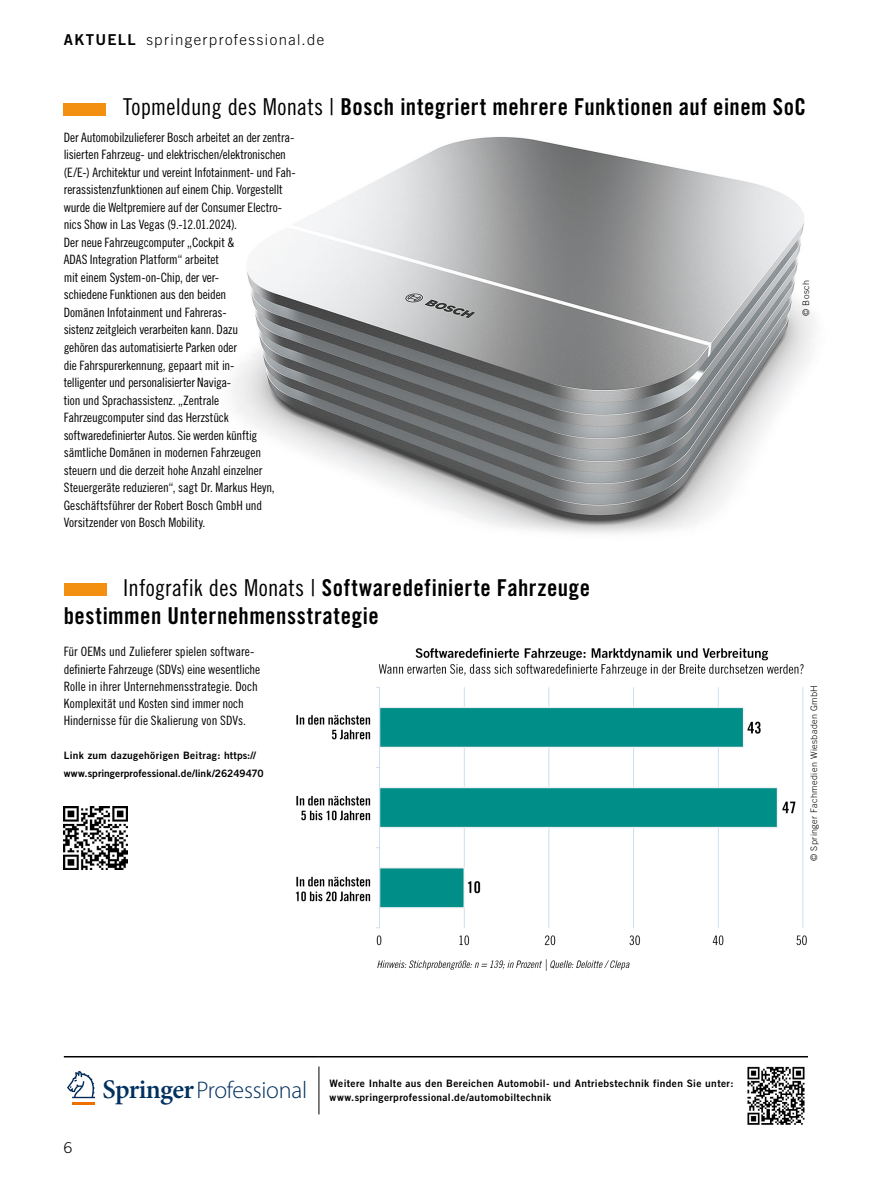
<style>
.page{position:relative;width:893px;height:1187px;background:#fff}
.page>*{position:absolute;margin:0;border:0;box-sizing:border-box;transform-origin:0 0}
.Box_Heading_SP-3sp{font:300 24px "Myriad Pro";letter-spacing:-.01em;color:#00305e}
.Box_Heading_News{font:23.25px/28.5px "Trade Gothic LT Std Bd Cn 20";letter-spacing:.02em;color:#000}
.t1{font:300 15px "Trade Gothic LT Std";letter-spacing:.09em;color:#000}
.Para_News{font:12.9px/17.5px "Trade Gothic LT Std Cn 18";letter-spacing:-.01em;color:#000}
.NoXML_Link_Title{font:10.2px "Trade Gothic LT Std Bd 2";letter-spacing:.035em;color:#000}
.Para_News-2{font:10.2px/17.1px "Trade Gothic LT Std Bd 2";letter-spacing:.01em;color:#000}
.Para_News-3{font:300 9px "Trade Gothic LT Std";letter-spacing:.04em;color:#000}
.Image_Source_x{font:300 9px "Trade Gothic LT Std";letter-spacing:.045em;color:#000}
.s1{font-family:"Trade Gothic LT Std Bd 2";font-weight:400}
.s2{font-family:"Trade Gothic LT Std Cn 18"}
.s3{font-family:"Minion Pro";font-weight:600;font-size:27px}
</style>
<div class="page">
<img style="left:232px;top:137px;width:584px;height:397px">
<div style="left:64px;top:103px;width:42px;height:12px;background:#f39011"></div>
<img style="left:295px;top:648px;width:512px;height:323px">
<div style="left:64px;top:583px;width:42px;height:12px;background:#f39011"></div>
<img style="left:64px;top:806px;width:64px;height:63px">
<hr style="left:64px;top:1055px;width:255px;height:2px;background:#000">
<hr style="left:319px;top:1055px;width:489px;height:2px;background:#000">
<hr style="left:319px;top:1066px;width:1px;height:48px;background:#000">
<hr style="left:72px;top:1102px;width:23px;height:3px;background:#ee7100">
<svg style="left:67px;top:1071px;width:28px;height:27px"></svg>
<img style="left:747px;top:1066px;width:58px;height:59px">
<p class="t1" style="left:64px;top:31px;width:262px"><span class="s1">AKTUELL</span> springerprofessional.de</p>
<p class="Box_Heading_News" style="left:123px;top:93px;width:684px"><span class="s2">Topmeldung des Monats |</span> Bosch integriert mehrere Funktionen auf einem SoC</p>
<p class="Para_News" style="left:64px;top:128px;width:233px">Der Automobilzulieferer Bosch arbeitet an der zentra&shy;lisierten Fahrzeug- und elektrischen/elektronischen (E/E-) Architektur und vereint Infotainment- und Fah&shy;rerassistenzfunktionen auf einem Chip. Vorgestellt wurde die Weltpremiere auf der Consumer Electro&shy;nics Show in Las Vegas (9.-12.01.2024).<br>Der neue Fahrzeugcomputer „Cockpit &amp;<br>ADAS Integration Platform“ arbeitet<br>mit einem System-on-Chip, der ver-<br>schiedene Funktionen aus den beiden<br>Domänen Infotainment und Fahreras-<br>sistenz zeitgleich verarbeiten kann. Dazu<br>gehören das automatisierte Parken oder<br>die Fahrspurerkennung, gepaart mit in--<br>telligenter und personalisierter Naviga-<br>tion und Sprachassistenz. „Zentrale Fahrzeugcomputer sind das Herzstück softwaredefinierter Autos. Sie werden künftig sämtliche Domänen in modernen Fahrzeugen steuern und die derzeit hohe Anzahl einzelner Steuergeräte reduzieren“, sagt Dr. Markus Heyn, Geschäftsführer der Robert Bosch GmbH und Vorsitzender von Bosch Mobility.</p>
<p class="Image_Source_x" style="left:801px;top:316px;width:37px;rotate:-90deg">© Bosch</p>
<p class="Box_Heading_News" style="left:64px;top:573px;width:528px;text-indent:60px"><span class="s2">Infografik des Monats |</span> Softwaredefinierte Fahrzeuge bestimmen Unternehmensstrategie</p>
<p class="Para_News" style="left:64px;top:643px;width:198px;line-height:17.1px">Für OEMs und Zulieferer spielen software&shy;definierte Fahrzeuge (SDVs) eine wesentliche Rolle in ihrer Unternehmensstrategie. Doch Komplexität und Kosten sind immer noch Hindernisse für die Skalierung von SDVs.</p>
<p class="Para_News-2" style="left:64px;top:747px;width:201px">Link zum dazugehörigen Beitrag: https:// www.springerprofessional.de/link/26249470</p>
<p class="Para_News-3" style="left:809px;top:860px;width:177px;rotate:-90deg">© Springer Fachmedien Wiesbaden GmbH</p>
<p class="t1" style="left:64px;top:1138px;width:10px">6</p>
<p class="Box_Heading_SP-3sp" style="left:103px;top:1076px;width:206px"><span class="s3">Springer</span>Professional</p>
<p class="NoXML_Link_Title" style="left:330px;top:1077px;width:405px">Weitere Inhalte aus den Bereichen Automobil- und Antriebstechnik finden Sie unter:</p>
<p class="NoXML_Link_Title" style="left:330px;top:1090px;width:223px">www.springerprofessional.de/automobiltechnik</p>
</div>
